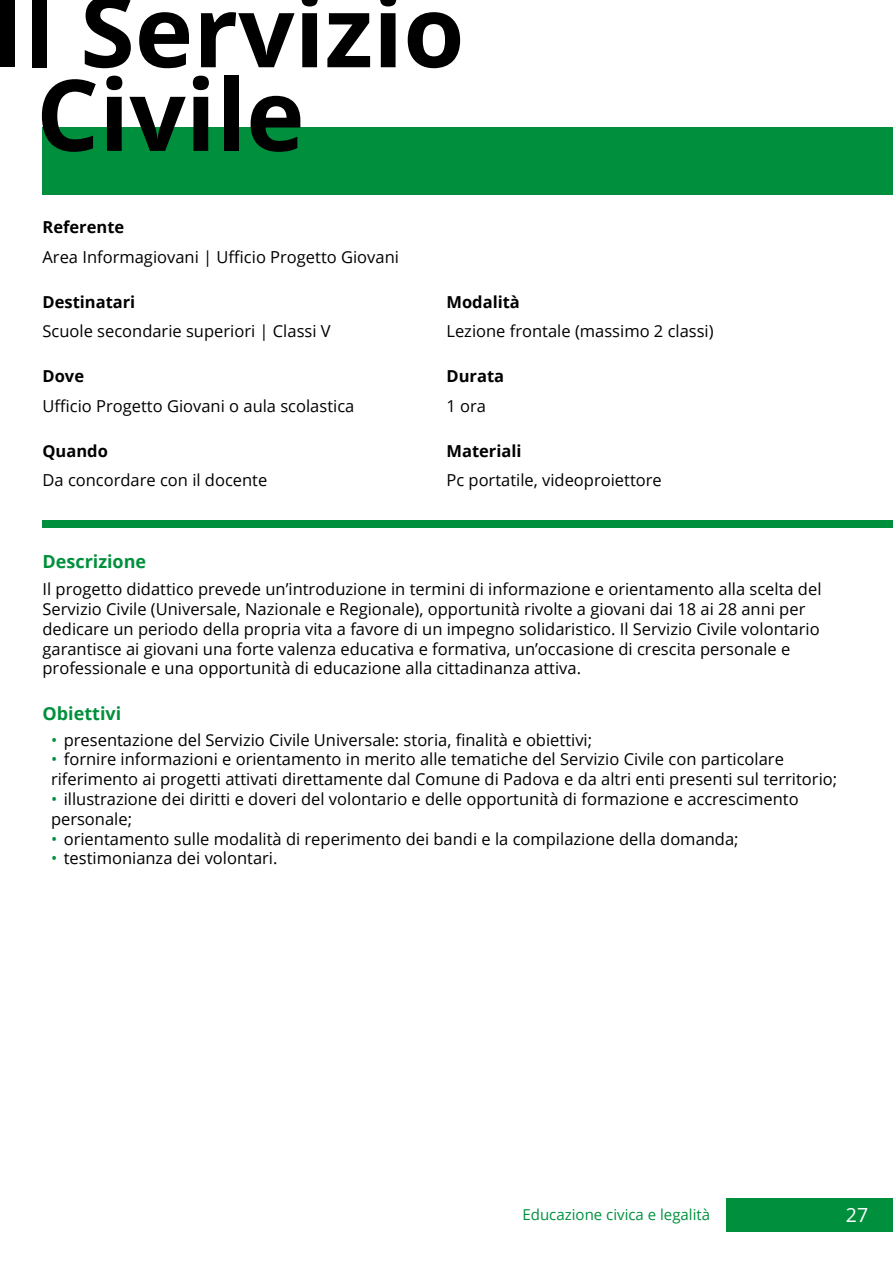
<style>
.page{position:relative;width:893px;height:1263px;background:#fff}
.page>*{position:absolute;margin:0;border:0;box-sizing:border-box;transform-origin:0 0}
.t1{font:700 99px/83.6px "Open Sans";color:#000}
.t2{font:19.5px "Open Sans";color:#fff}
.t3{font:700 18px "Open Sans";color:#00903d}
.t4{font:16.5px/19.8px "Open Sans";color:#000}
.t5{font:700 16.5px "Open Sans";color:#000}
.t6{font:15px "Open Sans";color:#00903d}
.s1{color:#00903d}
</style>
<div class="page">
<div style="left:43px;top:127px;width:850px;height:67px;background:#00903d"></div>
<div style="left:43px;top:520px;width:850px;height:8px;background:#00903d"></div>
<div style="left:726px;top:1198px;width:167px;height:33px;background:#00903d"></div>
<h1 class="t1" style="left:36px;top:-13px;width:430px;text-indent:-45px">Il Servizio<br>Civile</h1>
<p class="t5" style="left:43px;top:216px;width:83px">Referente</p>
<p class="t4" style="left:43px;top:246px;width:358px">Area Informagiovani | Ufficio Progetto Giovani</p>
<p class="t5" style="left:43px;top:290px;width:94px">Destinatari</p>
<p class="t5" style="left:446px;top:290px;width:75px">Modalità</p>
<p class="t4" style="left:43px;top:321px;width:290px">Scuole secondarie superiori | Classi V</p>
<p class="t4" style="left:446px;top:321px;width:269px">Lezione frontale (massimo 2 classi)</p>
<p class="t5" style="left:43px;top:365px;width:43px">Dove</p>
<p class="t5" style="left:446px;top:365px;width:59px">Durata</p>
<p class="t4" style="left:43px;top:395px;width:313px">Ufficio Progetto Giovani o aula scolastica</p>
<p class="t4" style="left:446px;top:395px;width:41px">1 ora</p>
<p class="t5" style="left:43px;top:439px;width:67px">Quando</p>
<p class="t5" style="left:446px;top:439px;width:76px">Materiali</p>
<p class="t4" style="left:43px;top:470px;width:226px">Da concordare con il docente</p>
<p class="t4" style="left:446px;top:470px;width:217px">Pc portatile, videoproiettore</p>
<p class="t3" style="left:43px;top:548px;width:105px">Descrizione</p>
<p class="t4" style="left:43px;top:579px;width:780px">Il progetto didattico prevede un’introduzione in termini di informazione e orientamento alla scelta del Servizio Civile (Universale, Nazionale e Regionale), opportunità rivolte a giovani dai 18 ai 28 anni per dedicare un periodo della propria vita a favore di un impegno solidaristico. Il Servizio Civile volontario garantisce ai giovani una forte valenza educativa e formativa, un’occasione di crescita personale e professionale e una opportunità di educazione alla cittadinanza attiva.</p>
<p class="t3" style="left:43px;top:701px;width:80px">Obiettivi</p>
<p class="t4" style="left:51px;top:729px;width:543px"><span class="s1">•</span> presentazione del Servizio Civile Universale: storia, finalità e obiettivi;</p>
<p class="t4" style="left:51px;top:749px;width:788px"><span class="s1">•</span> fornire informazioni e orientamento in merito alle tematiche del Servizio Civile con particolare riferimento ai progetti attivati direttamente dal Comune di Padova e da altri enti presenti sul territorio;</p>
<p class="t4" style="left:51px;top:789px;width:749px"><span class="s1">•</span> illustrazione dei diritti e doveri del volontario e delle opportunità di formazione e accrescimento personale;</p>
<p class="t4" style="left:51px;top:828px;width:689px"><span class="s1">•</span> orientamento sulle modalità di reperimento dei bandi e la compilazione della domanda;</p>
<p class="t4" style="left:51px;top:848px;width:228px"><span class="s1">•</span> testimonianza dei volontari.</p>
<p class="t6" style="left:523px;top:1204px;width:189px">Educazione civica e legalità</p>
<p class="t2" style="left:846px;top:1201px;width:24px">27</p>
</div>
